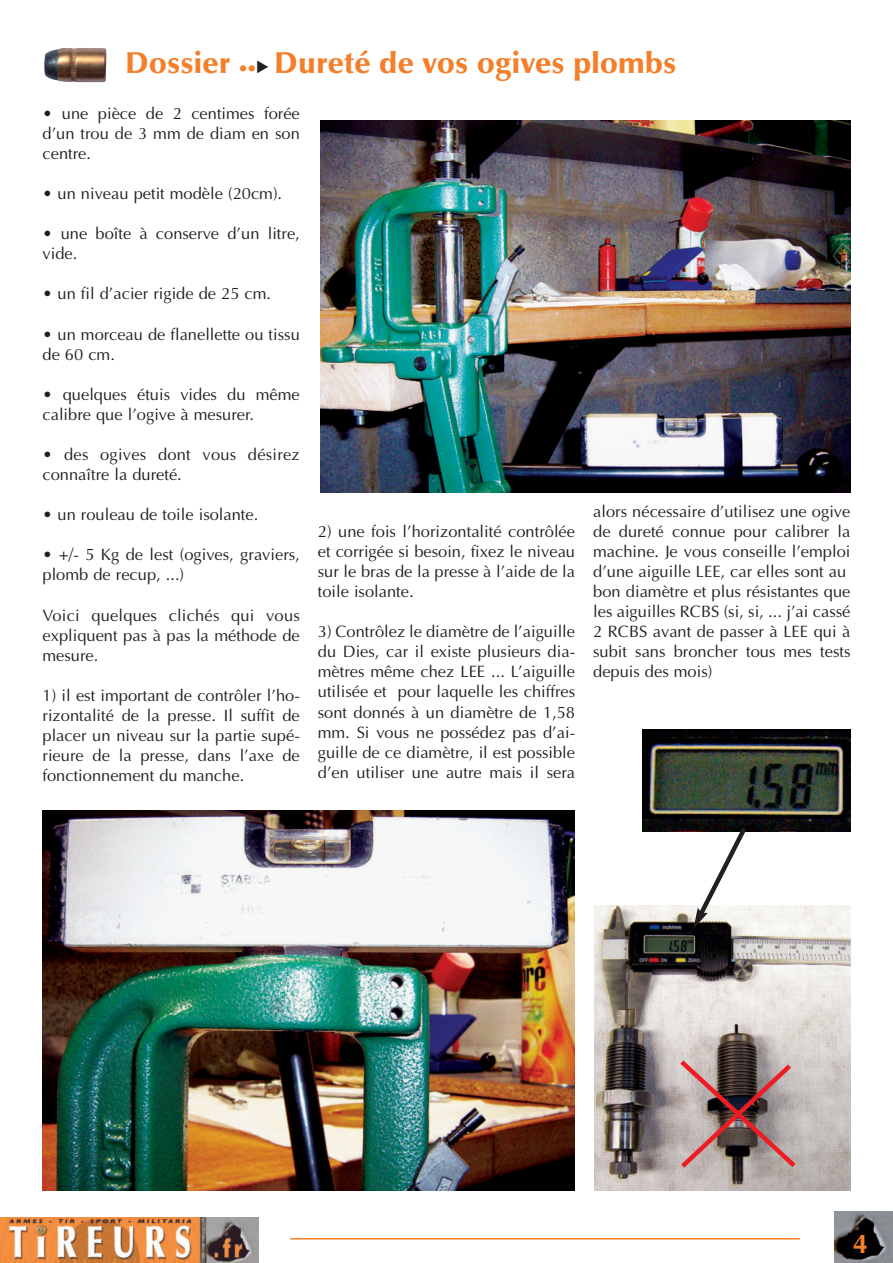
<style>
.page{position:relative;width:893px;height:1263px;background:#fff}
.page>*{position:absolute;margin:0;border:0;box-sizing:border-box;transform-origin:0 0}
.t1{font:900 30px "Optima";color:#f47f2a}
.t2{font:700 27px "Optima";color:#f47f2a}
.t3{font:16.5px/20.1px "Optima";color:#231f20}
.s1{font-family:"Lucida Grande";font-weight:400;font-size:15px}
.s2{font-family:"Lucida Grande";font-weight:400;font-size:15px;color:#231f20}
</style>
<div class="page">
<img style="left:44px;top:48px;width:63px;height:35px">
<img style="left:0;top:1218px;width:258px;height:45px">
<hr style="left:290px;top:1238px;width:510px;height:1px;background:#f47f2a">
<img style="left:834px;top:1212px;width:59px;height:50px">
<img style="left:43px;top:810px;width:531px;height:381px">
<img style="left:320px;top:120px;width:530px;height:372px">
<img style="left:594px;top:906px;width:256px;height:285px">
<img style="left:642px;top:729px;width:208px;height:102px">
<svg style="left:693px;top:823px;width:57px;height:106px"></svg>
<img style="left:675px;top:1056px;width:125px;height:116px">
<h1 class="t1" style="left:126px;top:51px;width:552px">Dossier <span class="s1">●●</span><span class="s2">▶</span> Dureté de vos ogives plombs</h1>
<p class="t3" style="left:43px;top:103px;width:259px;text-align:justify">• une pièce de 2 centimes forée d’un trou de 3 mm de diam en son centre.</p>
<p class="t3" style="left:43px;top:183px;width:241px">• un niveau petit modèle (20cm).</p>
<p class="t3" style="left:43px;top:223px;width:259px">• une boîte à conserve d’un litre, vide.</p>
<p class="t3" style="left:43px;top:284px;width:230px">• un fil d’acier rigide de 25 cm.</p>
<p class="t3" style="left:43px;top:324px;width:259px">• un morceau de flanellette ou tissu de 60 cm.</p>
<p class="t3" style="left:43px;top:384px;width:259px">• quelques étuis vides du même calibre que l’ogive à mesurer.</p>
<p class="t3" style="left:43px;top:444px;width:259px">• des ogives dont vous désirez connaître la dureté.</p>
<p class="t3" style="left:43px;top:504px;width:217px">• un rouleau de toile isolante.</p>
<p class="t3" style="left:43px;top:545px;width:259px">• +/- 5 Kg de lest (ogives, graviers, plomb de recup, ...)</p>
<p class="t3" style="left:43px;top:605px;width:259px;text-align:justify">Voici quelques clichés qui vous expliquent pas à pas la méthode de mesure.</p>
<p class="t3" style="left:43px;top:685px;width:259px;text-align:justify">1) il est important de contrôler l’ho&shy;rizontalité de la presse. Il suffit de placer un niveau sur la partie supé&shy;rieure de la presse, dans l’axe de fonctionnement du manche.</p>
<p class="t3" style="left:318px;top:521px;width:259px;text-align:justify">2) une fois l’horizontalité contrôlée et corrigée si besoin, fixez le niveau sur le bras de la presse à l’aide de la toile isolante.</p>
<p class="t3" style="left:318px;top:621px;width:259px;text-align:justify">3) Contrôlez le diamètre de l’aiguille du Dies, car il existe plusieurs dia&shy;mètres même chez LEE ... L’aiguille utilisée et pour laquelle les chiffres sont donnés à un diamètre de 1,58 mm. Si vous ne possédez pas d’ai&shy;guille de ce diamètre, il est possible d’en utiliser une autre mais il sera</p>
<p class="t3" style="left:593px;top:501px;width:259px">alors nécessaire d’utilisez une ogive de dureté connue pour calibrer la machine. Je vous conseille l’emploi d’une aiguille LEE, car elles sont au bon diamètre et plus résistantes que les aiguilles RCBS (si, si, ... j’ai cassé 2 RCBS avant de passer à LEE qui à subit sans broncher tous mes tests depuis des mois)</p>
<h2 class="t2" style="left:853px;top:1228px;width:17px">4</h2>
</div>
